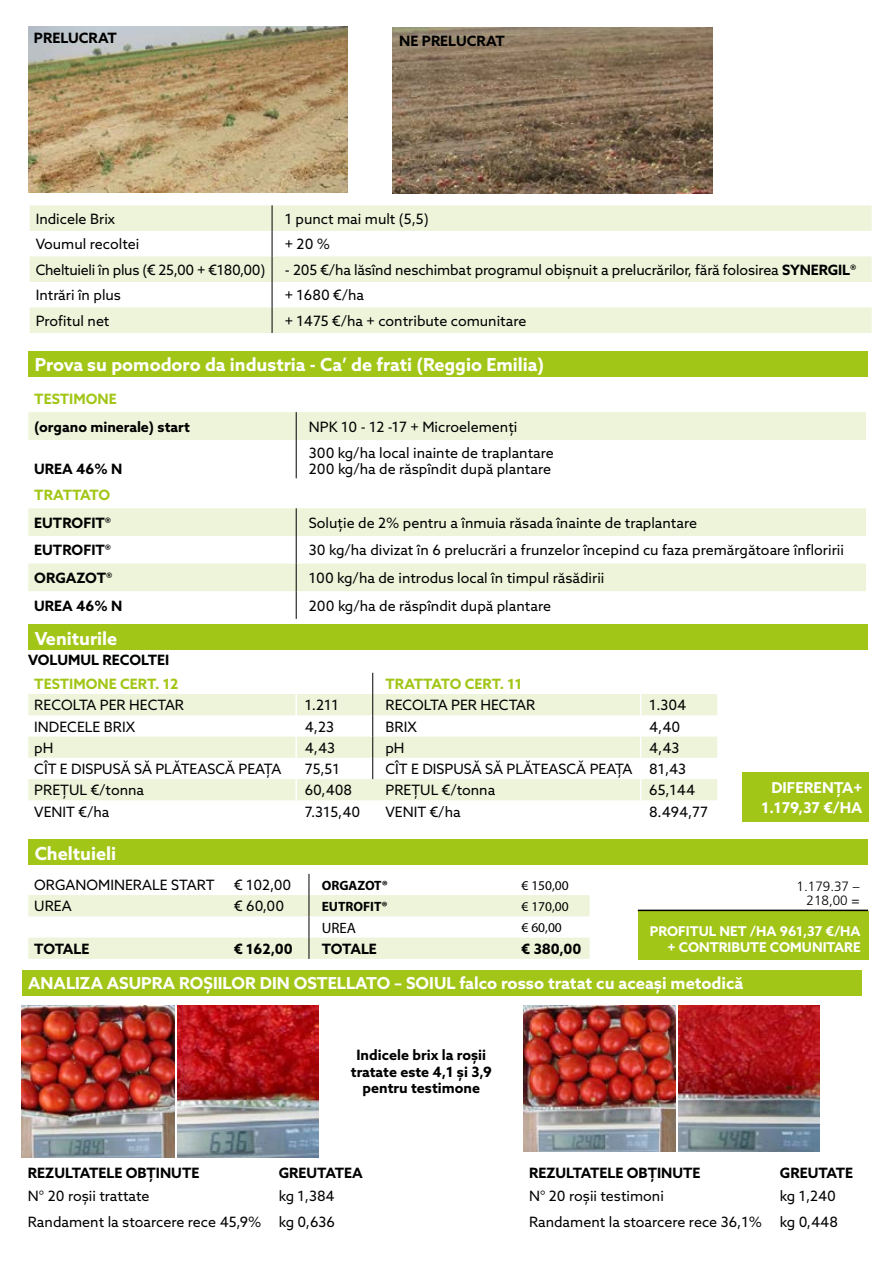
<style>
.page{position:relative;width:893px;height:1263px;background:#fff}
.page>*{position:absolute;margin:0;border:0;box-sizing:border-box;transform-origin:0 0}
.t1{font:700 18px "Azo Sans";color:#fff}
.t2{font:700 16.5px "Azo Sans";color:#fff}
.t3{font:700 15px/19.5px "Azo Sans";color:#fff;text-align:right}
.t4{font:15px "Myriad Pro";color:#000}
.t5{font:14.25px/15.8px "Azo Sans";color:#000}
.t6{font:700 14.25px/16.5px "Azo Sans";color:#000;text-align:center}
.t7{font:700 14.25px "Azo Sans";color:#a2c617}
.t8{font:14.25px "Azo Sans";letter-spacing:-.02em;color:#000}
.t9{font:700 14.25px "Azo Sans";letter-spacing:-.02em;color:#a2c617}
.t10{font:700 13.5px/16.5px "Azo Sans";color:#fff;text-align:right}
.t11{font:13.5px "Myriad Pro";color:#000}
.t12{font:700 13.5px "Myriad Pro";color:#000}
.t13{font:300 13.5px/14.2px "Frutiger LT Std";color:#000;text-align:right}
.s1{font-weight:700}
</style>
<div class="page">
<img style="left:28px;top:27px;width:320px;height:165px">
<img style="left:393px;top:27px;width:319px;height:166px">
<svg style="left:30px;top:205px;width:842px;height:128px;fill:#eef4da"></svg>
<svg style="left:272px;top:205px;width:1px;height:128px"></svg>
<div style="left:742px;top:772px;width:126px;height:50px;background:#a2c617"></div>
<div style="left:28px;top:351px;width:840px;height:26px;background:#a2c617"></div>
<div style="left:28px;top:624px;width:840px;height:26px;background:#a2c617"></div>
<div style="left:28px;top:839px;width:840px;height:26px;background:#a2c617"></div>
<div style="left:22px;top:970px;width:840px;height:26px;background:#a2c617"></div>
<img style="left:22px;top:1005px;width:152px;height:152px">
<img style="left:178px;top:1005px;width:141px;height:152px">
<img style="left:523px;top:1005px;width:152px;height:146px">
<img style="left:679px;top:1005px;width:141px;height:146px">
<div style="left:28px;top:412px;width:838px;height:28px;background:#eef4da"></div>
<hr style="left:296px;top:440px;width:1px;height:38px;background:#000">
<svg style="left:28px;top:694px;width:689px;height:106px;fill:#eef4da"></svg>
<svg style="left:372px;top:673px;width:1px;height:106px"></svg>
<hr style="left:295px;top:694px;width:2px;height:21px;background:#fff">
<hr style="left:295px;top:715px;width:2px;height:21px;background:#fff">
<hr style="left:295px;top:736px;width:2px;height:22px;background:#fff">
<hr style="left:295px;top:758px;width:2px;height:21px;background:#fff">
<hr style="left:295px;top:779px;width:2px;height:21px;background:#fff">
<svg style="left:640px;top:694px;width:1px;height:106px"></svg>
<div style="left:638px;top:911px;width:230px;height:48px;background:#a2c617"></div>
<hr style="left:638px;top:910px;width:230px;height:1px;background:#000">
<svg style="left:28px;top:874px;width:562px;height:85px"></svg>
<svg style="left:28px;top:508px;width:838px;height:83px;fill:#eef4da"></svg>
<svg style="left:296px;top:508px;width:1px;height:111px"></svg>
<p class="t6" style="left:34px;top:30px;width:85px">PRELUCRAT</p>
<p class="t6" style="left:399px;top:32px;width:107px">NE PRELUCRAT</p>
<p class="t5" style="left:36px;top:211px;width:81px">Indicele Brix</p>
<p class="t5" style="left:285px;top:211px;width:145px">1 punct mai mult (5,5)</p>
<p class="t5" style="left:36px;top:236px;width:105px">Voumul recoltei</p>
<p class="t5" style="left:285px;top:236px;width:47px">+ 20 %</p>
<p class="t8" style="left:36px;top:260px;width:231px">Cheltuieli în plus (€ 25,00 + €180,00)</p>
<p class="t5" style="left:285px;top:262px;width:573px">- 205 €/ha lăsînd neschimbat programul obișnuit a prelucrărilor, fără folosirea <span class="s1">SYNERGIL®</span></p>
<p class="t5" style="left:36px;top:287px;width:87px">Intrări în plus</p>
<p class="t5" style="left:285px;top:287px;width:81px">+ 1680 €/ha</p>
<p class="t5" style="left:36px;top:313px;width:75px">Profitul net</p>
<p class="t5" style="left:285px;top:313px;width:243px">+ 1475 €/ha + contribute comunitare</p>
<p class="t1" style="left:35px;top:353px;width:511px">Prova su pomodoro da industria - Ca’ de frati (Reggio Emilia)</p>
<p class="t7" style="left:34px;top:389px;width:84px">TESTIMONE</p>
<p class="t6" style="left:34px;top:418px;width:157px">(organo minerale) start</p>
<p class="t5" style="left:309px;top:419px;width:210px">NPK 10 - 12 -17 + Microelemenți</p>
<p class="t6" style="left:34px;top:460px;width:90px">UREA 46% N</p>
<p class="t5" style="left:309px;top:445px;width:246px">300 kg/ha local inainte de traplantare<br>200 kg/ha de răspîndit după plantare</p>
<p class="t9" style="left:34px;top:485px;width:78px">TRATTATO</p>
<p class="t6" style="left:34px;top:514px;width:78px">EUTROFIT®</p>
<p class="t5" style="left:309px;top:515px;width:390px">Soluție de 2% pentru a înmuia răsada înainte de traplantare</p>
<p class="t6" style="left:34px;top:542px;width:78px">EUTROFIT®</p>
<p class="t5" style="left:309px;top:542px;width:536px">30 kg/ha divizat în 6 prelucrări a frunzelor începind cu faza premărgătoare înfloririi</p>
<p class="t6" style="left:34px;top:569px;width:80px">ORGAZOT®</p>
<p class="t5" style="left:309px;top:570px;width:297px">100 kg/ha de introdus local în timpul răsădirii</p>
<p class="t6" style="left:34px;top:597px;width:90px">UREA 46% N</p>
<p class="t5" style="left:309px;top:597px;width:244px">200 kg/ha de răspîndit după plantare</p>
<p class="t1" style="left:35px;top:627px;width:84px">Veniturile</p>
<p class="t6" style="left:28px;top:651px;width:142px">VOLUMUL RECOLTEI</p>
<p class="t7" style="left:34px;top:674px;width:146px">TESTIMONE CERT. 12</p>
<p class="t7" style="left:385px;top:674px;width:138px">TRATTATO CERT. 11</p>
<p class="t5" style="left:34px;top:697px;width:151px">RECOLTA PER HECTAR</p>
<p class="t5" style="left:305px;top:697px;width:35px">1.211</p>
<p class="t5" style="left:385px;top:697px;width:151px">RECOLTA PER HECTAR</p>
<p class="t5" style="left:649px;top:697px;width:39px">1.304</p>
<p class="t5" style="left:34px;top:718px;width:102px">INDECELE BRIX</p>
<p class="t5" style="left:305px;top:718px;width:31px">4,23</p>
<p class="t5" style="left:385px;top:718px;width:33px">BRIX</p>
<p class="t5" style="left:649px;top:718px;width:33px">4,40</p>
<p class="t5" style="left:34px;top:740px;width:21px">pH</p>
<p class="t5" style="left:305px;top:740px;width:32px">4,43</p>
<p class="t5" style="left:385px;top:740px;width:21px">pH</p>
<p class="t5" style="left:649px;top:740px;width:32px">4,43</p>
<p class="t5" style="left:34px;top:761px;width:249px">CÎT E DISPUSĂ SĂ PLĂTEASCĂ PEAȚA</p>
<p class="t5" style="left:305px;top:761px;width:36px">75,51</p>
<p class="t5" style="left:385px;top:761px;width:302px">CÎT E DISPUSĂ SĂ PLĂTEASCĂ PEAȚA 81,43</p>
<p class="t5" style="left:34px;top:782px;width:111px">PREȚUL €/tonna</p>
<p class="t5" style="left:305px;top:782px;width:49px">60,408</p>
<p class="t5" style="left:385px;top:782px;width:111px">PREȚUL €/tonna</p>
<p class="t5" style="left:649px;top:782px;width:47px">65,144</p>
<p class="t5" style="left:34px;top:803px;width:77px">VENIT €/ha</p>
<p class="t5" style="left:305px;top:803px;width:57px">7.315,40</p>
<p class="t5" style="left:385px;top:803px;width:77px">VENIT €/ha</p>
<p class="t5" style="left:649px;top:803px;width:60px">8.494,77</p>
<p class="t1" style="left:35px;top:841px;width:83px">Cheltuieli</p>
<p class="t3" style="left:762px;top:778px;width:102px">DIFERENȚA+<br>1.179,37 €/HA</p>
<p class="t5" style="left:34px;top:877px;width:182px">ORGANOMINERALE START</p>
<p class="t5" style="left:234px;top:877px;width:59px">€ 102,00</p>
<p class="t12" style="left:322px;top:876px;width:68px">ORGAZOT®</p>
<p class="t11" style="left:522px;top:878px;width:49px">€ 150,00</p>
<p class="t5" style="left:34px;top:898px;width:39px">UREA</p>
<p class="t5" style="left:234px;top:898px;width:51px">€ 60,00</p>
<p class="t12" style="left:322px;top:897px;width:68px">EUTROFIT®</p>
<p class="t11" style="left:522px;top:899px;width:49px">€ 170,00</p>
<p class="t4" style="left:322px;top:919px;width:36px">UREA</p>
<p class="t11" style="left:522px;top:920px;width:42px">€ 60,00</p>
<p class="t6" style="left:34px;top:940px;width:57px">TOTALE</p>
<p class="t6" style="left:234px;top:940px;width:60px">€ 162,00</p>
<p class="t6" style="left:322px;top:940px;width:57px">TOTALE</p>
<p class="t6" style="left:522px;top:940px;width:61px">€ 380,00</p>
<p class="t13" style="left:797px;top:879px;width:65px">1.179.37 –<br>218,00 =</p>
<p class="t10" style="left:650px;top:922px;width:212px">PROFITUL NET /HA 961,37 €/HA + CONTRIBUTE COMUNITARE</p>
<p class="t2" style="left:28px;top:972px;width:717px">ANALIZA ASUPRA ROȘIILOR DIN OSTELLATO – SOIUL falco rosso tratat cu aceași metodică</p>
<p class="t6" style="left:351px;top:1047px;width:142px">Indicele brix la roșii tratate este 4,1 și 3,9 pentru testimone</p>
<p class="t6" style="left:28px;top:1164px;width:173px">REZULTATELE OBȚINUTE</p>
<p class="t6" style="left:279px;top:1164px;width:85px">GREUTATEA</p>
<p class="t5" style="left:28px;top:1188px;width:123px">N° 20 roșii trattate</p>
<p class="t5" style="left:28px;top:1183px;width:309px;line-height:25.5px;text-align:right">kg 1,384<br>Randament la stoarcere rece 45,9% kg 0,636</p>
<p class="t6" style="left:529px;top:1164px;width:173px">REZULTATELE OBȚINUTE</p>
<p class="t6" style="left:780px;top:1164px;width:75px">GREUTATE</p>
<p class="t5" style="left:529px;top:1188px;width:136px">N° 20 roșii testimoni</p>
<p class="t5" style="left:780px;top:1188px;width:58px">kg 1,240</p>
<p class="t5" style="left:529px;top:1214px;width:234px">Randament la stoarcere rece 36,1%</p>
<p class="t5" style="left:780px;top:1214px;width:60px">kg 0,448</p>
</div>
